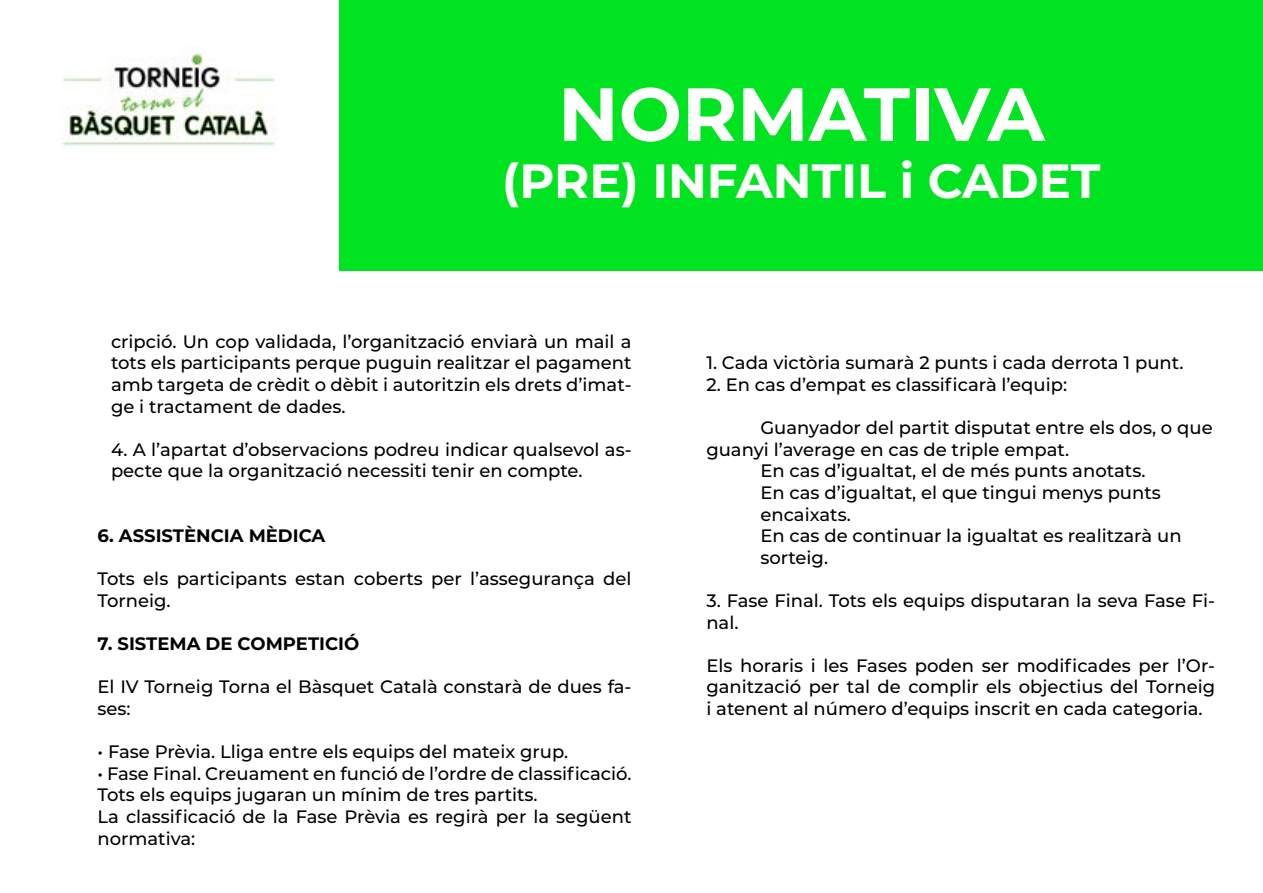
<style>
.page{position:relative;width:1263px;height:893px;background:#fff}
.page>*{position:absolute;margin:0;border:0;box-sizing:border-box;transform-origin:0 0}
.t1{font:700 75px "Montserrat";color:#fff}
.t2{font:700 48px "Montserrat";color:#fff}
.t3{font:500 18px/21.6px "Montserrat";color:#000}
.t4{font:700 18px "Montserrat";color:#000}
</style>
<div class="page">
<img style="left:61px;top:52px;width:215px;height:94px">
<div style="left:340px;top:0;width:923px;height:270px;background:#00e321"></div>
<h1 class="t1" style="left:558px;top:60px;width:488px">NORMATIVA</h1>
<h2 class="t2" style="left:502px;top:147px;width:600px">(PRE) INFANTIL i CADET</h2>
<p class="t3" style="left:111px;top:330px;width:522px;text-align:justify">cripció. Un cop validada, l’organització enviarà un mail a tots els participants perque puguin realitzar el pagament amb targeta de crèdit o dèbit i autoritzin els drets d’imat&shy;ge i tractament de dades.</p>
<p class="t3" style="left:111px;top:438px;width:522px">4. A l’apartat d’observacions podreu indicar qualsevol as&shy;pecte que la organització necessiti tenir en compte.</p>
<p class="t4" style="left:98px;top:523px;width:229px">6. ASSISTÈNCIA MÈDICA</p>
<p class="t3" style="left:98px;top:567px;width:535px">Tots els participants estan coberts per l’assegurança del<br>Torneig.</p>
<p class="t4" style="left:98px;top:631px;width:263px">7. SISTEMA DE COMPETICIÓ</p>
<p class="t3" style="left:98px;top:675px;width:535px">El IV Torneig Torna el Bàsquet Català constarà de dues fa&shy;ses:</p>
<p class="t3" style="left:98px;top:740px;width:472px">• Fase Prèvia. Lliga entre els equips del mateix grup.</p>
<p class="t3" style="left:98px;top:762px;width:535px">• Fase Final. Creuament en funció de l’ordre de classificació.<br>Tots els equips jugaran un mínim de tres partits.<br>La classificació de la Fase Prèvia es regirà per la següent normativa:</p>
<p class="t3" style="left:706px;top:351px;width:479px">1. Cada victòria sumarà 2 punts i cada derrota 1 punt.</p>
<p class="t3" style="left:706px;top:373px;width:362px">2. En cas d’empat es classificarà l’equip:</p>
<p class="t3" style="left:760px;top:416px;width:454px">Guanyador del partit disputat entre els dos, o que</p>
<p class="t3" style="left:706px;top:438px;width:364px">guanyi l’average en cas de triple empat.</p>
<p class="t3" style="left:760px;top:459px;width:387px">En cas d’igualtat, el de més punts anotats.</p>
<p class="t3" style="left:760px;top:481px;width:402px">En cas d’igualtat, el que tingui menys punts</p>
<p class="t3" style="left:760px;top:503px;width:92px">encaixats.</p>
<p class="t3" style="left:760px;top:524px;width:423px">En cas de continuar la igualtat es realitzarà un</p>
<p class="t3" style="left:760px;top:546px;width:69px">sorteig.</p>
<p class="t3" style="left:706px;top:589px;width:510px">3. Fase Final. Tots els equips disputaran la seva Fase Fi&shy;nal.</p>
<p class="t3" style="left:706px;top:654px;width:510px;text-align:justify">Els horaris i les Fases poden ser modificades per l’Or&shy;ganització per tal de complir els objectius del Torneig i atenent al número d’equips inscrit en cada categoria.</p>
</div>
